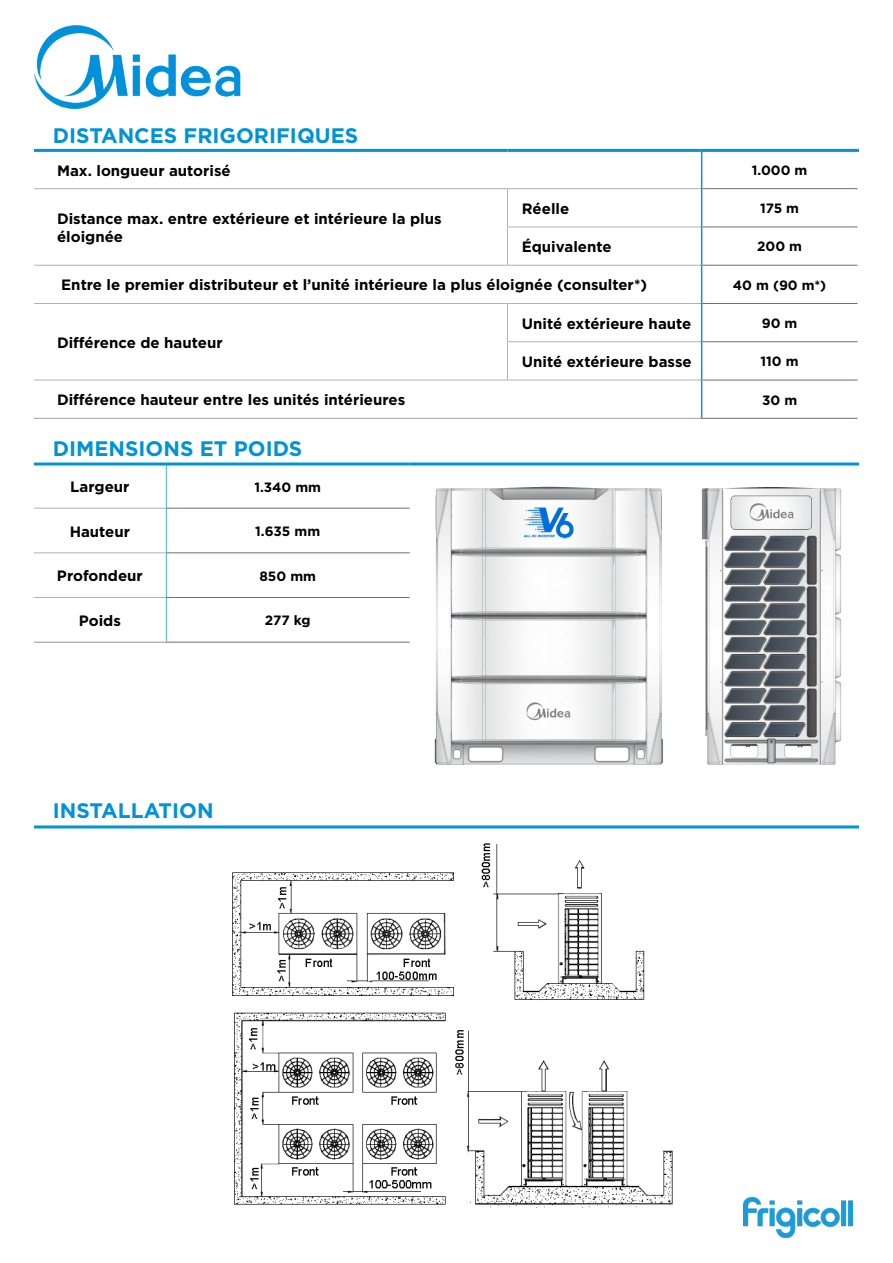
<style>
.page{position:relative;width:893px;height:1263px;background:#fff}
.page>*{position:absolute;margin:0;border:0;box-sizing:border-box;transform-origin:0 0}
.t1{font:700 21px "Gotham";color:#0093d6}
.t2{font:700 15px/18px "Gotham";color:#000}
.t3{font:700 13.5px "Gotham";color:#000}
</style>
<div class="page">
<img style="left:34px;top:26px;width:207px;height:83px">
<img style="left:744px;top:1197px;width:109px;height:40px">
<img style="left:232px;top:843px;width:441px;height:365px">
<hr style="left:702px;top:418px;width:155px;height:1px;background:#776c68">
<img style="left:434px;top:642px;width:407px;height:123px">
<hr style="left:166px;top:642px;width:244px;height:1px;background:#776c68">
<hr style="left:700px;top:149px;width:159px;height:3px;background:#0093d6">
<hr style="left:34px;top:825px;width:825px;height:3px;background:#0093d6">
<svg style="left:34px;top:465px;width:825px;height:177px"></svg>
<hr style="left:34px;top:462px;width:132px;height:3px;background:#0093d6">
<hr style="left:166px;top:462px;width:244px;height:3px;background:#0093d6">
<hr style="left:410px;top:462px;width:449px;height:3px;background:#0093d6">
<hr style="left:34px;top:508px;width:132px;height:1px;background:#b3b2b2">
<hr style="left:34px;top:552px;width:132px;height:1px;background:#b3b2b2">
<hr style="left:34px;top:597px;width:132px;height:1px;background:#b3b2b2">
<hr style="left:34px;top:642px;width:132px;height:1px;background:#b3b2b2">
<svg style="left:34px;top:148px;width:823px;height:270px"></svg>
<hr style="left:34px;top:149px;width:473px;height:3px;background:#0093d6">
<hr style="left:507px;top:149px;width:195px;height:3px;background:#0093d6">
<hr style="left:702px;top:149px;width:155px;height:3px;background:#0093d6">
<hr style="left:34px;top:188px;width:473px;height:1px;background:#b3b2b2">
<hr style="left:507px;top:188px;width:195px;height:1px;background:#b3b2b2">
<hr style="left:507px;top:189px;width:1px;height:38px;background:#b3b2b2">
<hr style="left:507px;top:227px;width:195px;height:1px;background:#b3b2b2">
<hr style="left:507px;top:227px;width:1px;height:38px;background:#b3b2b2">
<hr style="left:34px;top:265px;width:473px;height:1px;background:#b3b2b2">
<hr style="left:507px;top:265px;width:195px;height:1px;background:#b3b2b2">
<hr style="left:34px;top:303px;width:473px;height:1px;background:#b3b2b2">
<hr style="left:507px;top:303px;width:195px;height:1px;background:#b3b2b2">
<hr style="left:507px;top:304px;width:1px;height:37px;background:#b3b2b2">
<hr style="left:507px;top:341px;width:195px;height:1px;background:#b3b2b2">
<hr style="left:507px;top:342px;width:1px;height:38px;background:#b3b2b2">
<hr style="left:34px;top:380px;width:473px;height:1px;background:#b3b2b2">
<hr style="left:507px;top:380px;width:195px;height:1px;background:#b3b2b2">
<hr style="left:34px;top:418px;width:473px;height:1px;background:#b3b2b2">
<hr style="left:507px;top:418px;width:195px;height:1px;background:#b3b2b2">
<h1 class="t1" style="left:53px;top:121px;width:300px">DISTANCIAS FRIGORÍFICAS</h1>
<p class="t2" style="left:57px;top:161px;width:189px">Longitud total permitida</p>
<p class="t2" style="left:57px;top:210px;width:402px">Máx. distancia entre unidad exterior y la interior más alejada</p>
<h1 class="t1" style="left:53px;top:121px;width:197px">P PELINE LENGTH</h1>
<p class="t2" style="left:96px;top:161px;width:89px">pipe l ngth</p>
<p class="t2" style="left:70px;top:210px;width:10px">a</p>
<p class="t2" style="left:151px;top:210px;width:325px">e betwe n outdoor unit and further indoor</p>
<p class="t2" style="left:57px;top:228px;width:31px">unit</p>
<p class="t2" style="left:61px;top:276px;width:435px">From frst branch joint to the further ind or unit (query*)</p>
<h1 class="t1" style="left:150px;top:121px;width:210px">ES FRIGORIFIQUES</h1>
<p class="t2" style="left:57px;top:161px;width:175px">Max. longueur autor sé</p>
<p class="t2" style="left:57px;top:210px;width:108px">Distance max.</p>
<p class="t2" style="left:212px;top:210px;width:231px">extérieure t intérieure la plus</p>
<p class="t2" style="left:57px;top:228px;width:68px">é oignée</p>
<p class="t2" style="left:533px;top:199px;width:38px">ée le</p>
<p class="t2" style="left:522px;top:199px;width:35px">Real</p>
<p class="t2" style="left:522px;top:238px;width:91px">Equivalente</p>
<p class="t2" style="left:61px;top:276px;width:514px">Del primer distribuidor a la unidad interior más alejada (consultar*)</p>
<p class="t2" style="left:522px;top:238px;width:12px">É</p>
<p class="t2" style="left:61px;top:276px;width:587px">Entre le p emier distributeur et l’unité intérieure a plus éloignée (consulter*)</p>
<p class="t2" style="left:73px;top:333px;width:64px">férence</p>
<p class="t2" style="left:164px;top:333px;width:60px">ha teur</p>
<p class="t2" style="left:57px;top:333px;width:134px">Height d fference</p>
<p class="t2" style="left:57px;top:333px;width:151px">Diferencia de altura</p>
<p class="t2" style="left:73px;top:391px;width:111px">férence haute</p>
<p class="t2" style="left:203px;top:391px;width:203px">entre les unités intérieures</p>
<p class="t2" style="left:57px;top:391px;width:301px">Height d fference b twe n in oor u i s</p>
<p class="t2" style="left:57px;top:391px;width:346px">Diferencia de altura entre unidades interiores</p>
<h1 class="t1" style="left:53px;top:435px;width:243px">DIMENSIONES Y PESO</h1>
<p class="t2" style="left:75px;top:478px;width:51px">Ancho</p>
<p class="t2" style="left:84px;top:522px;width:34px">Alto</p>
<p class="t2" style="left:75px;top:567px;width:51px">Fondo</p>
<p class="t2" style="left:82px;top:611px;width:38px">Peso</p>
<h1 class="t1" style="left:180px;top:435px;width:124px">S ET OIDS</h1>
<h1 class="t1" style="left:200px;top:435px;width:113px">&amp; WEIGHT</h1>
<p class="t2" style="left:77px;top:478px;width:48px">Width</p>
<p class="t2" style="left:75px;top:522px;width:52px">Height</p>
<p class="t2" style="left:77px;top:567px;width:48px">Depth</p>
<p class="t2" style="left:72px;top:611px;width:57px">We ght</p>
<p class="t2" style="left:70px;top:478px;width:61px">Largeur</p>
<p class="t2" style="left:70px;top:522px;width:62px">Hau eur</p>
<p class="t2" style="left:57px;top:567px;width:87px">Profondeur</p>
<p class="t2" style="left:79px;top:611px;width:44px">Poids</p>
<p class="t3" style="left:254px;top:478px;width:68px">1.340 mm</p>
<p class="t3" style="left:255px;top:522px;width:66px">1.635 mm</p>
<p class="t3" style="left:259px;top:567px;width:58px">850 mm</p>
<p class="t3" style="left:265px;top:611px;width:47px">277 kg</p>
<p class="t2" style="left:547px;top:314px;width:146px">té extérieure haute</p>
<p class="t2" style="left:547px;top:352px;width:146px">té extérieure basse</p>
<p class="t2" style="left:522px;top:314px;width:138px">Outdoor unit ver</p>
<p class="t2" style="left:522px;top:352px;width:151px">Outdoor unit b low</p>
<p class="t2" style="left:522px;top:314px;width:170px">Unidad exterior arriba</p>
<p class="t2" style="left:522px;top:352px;width:167px">Unidad exterior abajo</p>
<p class="t3" style="left:752px;top:161px;width:57px">1.000 m</p>
<p class="t3" style="left:760px;top:199px;width:41px">175 m</p>
<p class="t3" style="left:757px;top:238px;width:46px">200 m</p>
<p class="t3" style="left:733px;top:276px;width:95px">40 m (90 m*)</p>
<p class="t3" style="left:762px;top:314px;width:37px">90 m</p>
<p class="t3" style="left:760px;top:353px;width:40px">110 m</p>
<p class="t3" style="left:762px;top:391px;width:37px">30 m</p>
<h1 class="t1" style="left:53px;top:797px;width:152px">INSTALACIÓN</h1>
<h1 class="t1" style="left:131px;top:797px;width:84px">LATION</h1>
</div>
